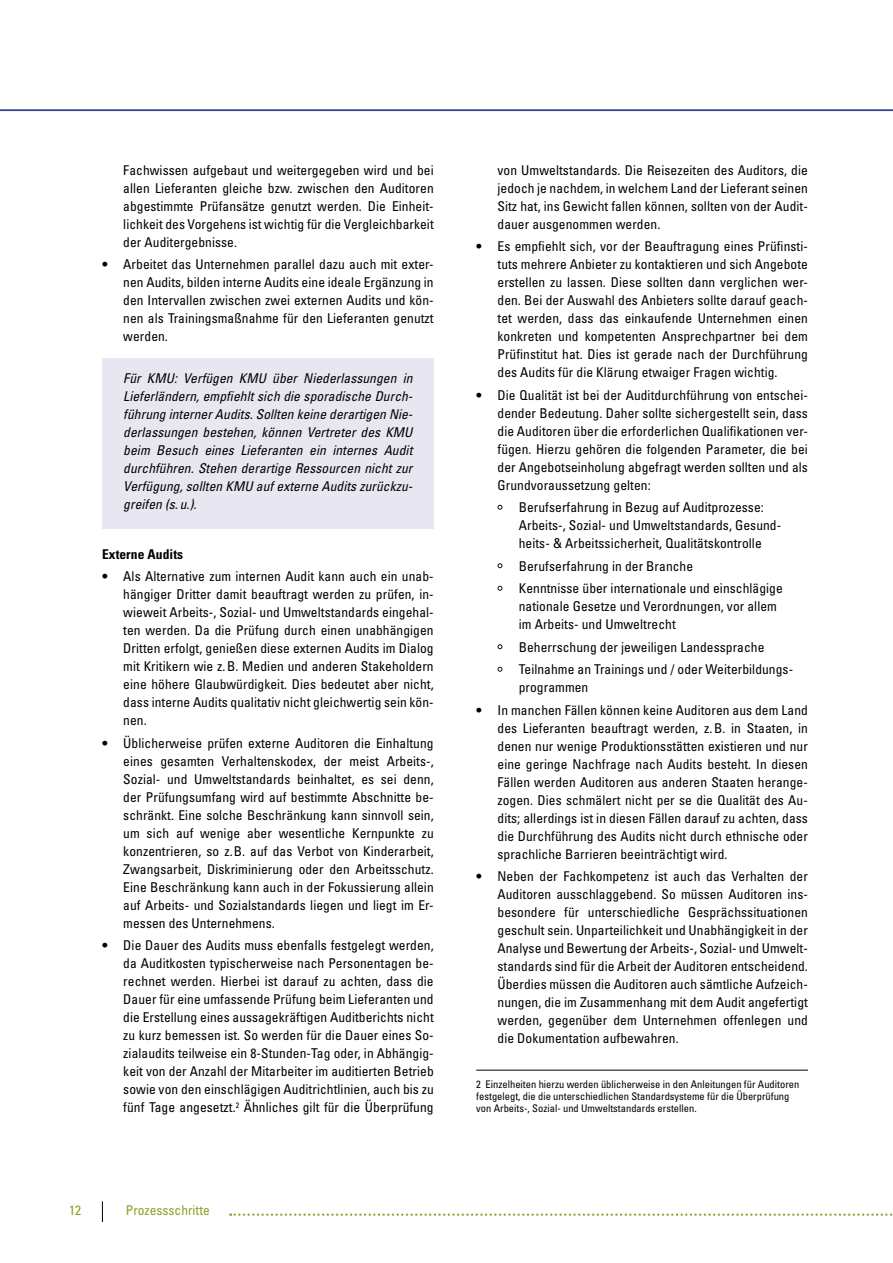
<style>
.page{position:relative;width:893px;height:1263px;background:#fff}
.page>*{position:absolute;margin:0;border:0;box-sizing:border-box;transform-origin:0 0}
.t1{font:condensed 13.5px/18px "Univers";letter-spacing:.005em;color:#000;text-align:justify}
.t2{font:italic condensed 13.5px/18px "Univers";letter-spacing:.005em;color:#000;text-align:justify}
.t3{font:condensed 13.5px "Univers";color:#929d2a}
.t4{font:700 condensed 13.5px "Univers";letter-spacing:.005em;color:#000}
.t5{font:condensed 10.5px/12px "Univers";color:#000}
.s1{font-weight:700}
</style>
<div class="page">
<div style="left:102px;top:358px;width:332px;height:171px;background:#e8e6f1"></div>
<hr style="left:0;top:109px;width:893px;height:2px;background:#3a3f8e">
<svg style="left:102px;top:1201px;width:1px;height:21px"></svg>
<svg style="left:497px;top:505px;width:5px;height:5px"></svg>
<svg style="left:497px;top:563px;width:5px;height:5px"></svg>
<svg style="left:497px;top:586px;width:5px;height:5px"></svg>
<svg style="left:497px;top:644px;width:5px;height:5px"></svg>
<svg style="left:497px;top:667px;width:5px;height:5px"></svg>
<svg style="left:230px;top:1213px;width:663px;height:3px"></svg>
<hr style="left:476px;top:1070px;width:332px;height:1px;background:#000">
<p class="t1" style="left:123px;top:161px;width:312px">Fachwissen aufgebaut und weitergegeben wird und bei allen Lieferanten gleiche bzw. zwischen den Auditoren abgestimmte Prüfansätze genutzt werden. Die Einheit&shy;lichkeit des Vorgehens ist wichtig für die Vergleichbarkeit der Auditergebnisse.</p>
<p class="t1" style="left:123px;top:255px;width:312px;text-indent:-21px"><span class="s1">•</span> Arbeitet das Unternehmen parallel dazu auch mit exter&shy;nen Audits, bilden interne Audits eine ideale Ergänzung in den Intervallen zwischen zwei externen Audits und kön&shy;nen als Trainingsmaßnahme für den Lieferanten genutzt werden.</p>
<p class="t2" style="left:123px;top:369px;width:291px">Für KMU: Verfügen KMU über Niederlassungen in Lieferländern, empfiehlt sich die sporadische Durch&shy;führung interner Audits. Sollten keine derartigen Nie&shy;derlassungen bestehen, können Vertreter des KMU beim Besuch eines Lieferanten ein internes Audit durchführen. Stehen derartige Ressourcen nicht zur Verfügung, sollten KMU auf externe Audits zurückzu&shy;greifen (s. u.).</p>
<p class="t4" style="left:102px;top:546px;width:83px">Externe Audits</p>
<p class="t1" style="left:123px;top:567px;width:312px;text-indent:-21px"><span class="s1">•</span> Als Alternative zum internen Audit kann auch ein unab&shy;hängiger Dritter damit beauftragt werden zu prüfen, in&shy;wieweit Arbeits-, Sozial- und Umweltstandards eingehal&shy;ten werden. Da die Prüfung durch einen unabhängigen Dritten erfolgt, genießen diese externen Audits im Dialog mit Kritikern wie z. B. Medien und anderen Stakeholdern eine höhere Glaubwürdigkeit. Dies bedeutet aber nicht, dass interne Audits qualitativ nicht gleichwertig sein kön&shy;nen.</p>
<p class="t1" style="left:123px;top:734px;width:312px;text-indent:-21px"><span class="s1">•</span> Üblicherweise prüfen externe Auditoren die Einhaltung eines gesamten Verhaltenskodex, der meist Arbeits-, Sozial- und Umweltstandards beinhaltet, es sei denn, der Prüfungsumfang wird auf bestimmte Abschnitte be&shy;schränkt. Eine solche Beschränkung kann sinnvoll sein, um sich auf wenige aber wesentliche Kernpunkte zu konzentrieren, so z. B. auf das Verbot von Kinderarbeit, Zwangsarbeit, Diskriminierung oder den Arbeitsschutz.<br>Eine Beschränkung kann auch in der Fokussierung allein auf Arbeits- und Sozialstandards liegen und liegt im Er&shy;messen des Unternehmens.</p>
<p class="t1" style="left:123px;top:936px;width:312px;text-indent:-21px"><span class="s1">•</span> Die Dauer des Audits muss ebenfalls festgelegt werden, da Auditkosten typischerweise nach Personentagen be&shy;rechnet werden. Hierbei ist darauf zu achten, dass die Dauer für eine umfassende Prüfung beim Lieferanten und die Erstellung eines aussagekräftigen Auditberichts nicht zu kurz bemessen ist. So werden für die Dauer eines So&shy;zialaudits teilweise ein 8-Stunden-Tag oder, in Abhängig&shy;keit von der Anzahl der Mitarbeiter im auditierten Betrieb sowie von den einschlägigen Auditrichtlinien, auch bis zu fünf Tage angesetzt.<sup>2</sup> Ähnliches gilt für die Überprüfung</p>
<p class="t3" style="left:69px;top:1202px;width:13px">12</p>
<p class="t3" style="left:126px;top:1202px;width:85px">Prozessschritte</p>
<p class="t1" style="left:497px;top:161px;width:312px">von Umweltstandards. Die Reisezeiten des Auditors, die jedoch je nachdem, in welchem Land der Lieferant seinen Sitz hat, ins Gewicht fallen können, sollten von der Audit&shy;dauer ausgenommen werden.</p>
<p class="t1" style="left:497px;top:237px;width:312px;text-indent:-21px"><span class="s1">•</span> Es empfiehlt sich, vor der Beauftragung eines Prüfinsti&shy;tuts mehrere Anbieter zu kontaktieren und sich Angebote erstellen zu lassen. Diese sollten dann verglichen wer&shy;den. Bei der Auswahl des Anbieters sollte darauf geach&shy;tet werden, dass das einkaufende Unternehmen einen konkreten und kompetenten Ansprechpartner bei dem Prüfinstitut hat. Dies ist gerade nach der Durchführung des Audits für die Klärung etwaiger Fragen wichtig.</p>
<p class="t1" style="left:497px;top:386px;width:312px;text-indent:-21px"><span class="s1">•</span> Die Qualität ist bei der Auditdurchführung von entschei&shy;dender Bedeutung. Daher sollte sichergestellt sein, dass die Auditoren über die erforderlichen Qualifikationen ver&shy;fügen. Hierzu gehören die folgenden Parameter, die bei der Angebotseinholung abgefragt werden sollten und als Grundvoraussetzung gelten:</p>
<p class="t1" style="left:519px;top:498px;width:247px">Berufserfahrung in Bezug auf Auditprozesse:</p>
<p class="t1" style="left:519px;top:516px;width:264px">Arbeits-, Sozial- und Umweltstandards, Gesund&shy;heits- &amp; Arbeitssicherheit, Qualitätskontrolle</p>
<p class="t1" style="left:519px;top:557px;width:176px">Berufserfahrung in der Branche</p>
<p class="t1" style="left:519px;top:579px;width:266px">Kenntnisse über internationale und einschlägige nationale Gesetze und Verordnungen, vor allem</p>
<p class="t1" style="left:519px;top:615px;width:158px">im Arbeits- und Umweltrecht</p>
<p class="t1" style="left:519px;top:638px;width:247px">Beherrschung der jeweiligen Landessprache</p>
<p class="t1" style="left:519px;top:660px;width:276px">Teilnahme an Trainings und / oder Weiterbildungs&shy;programmen</p>
<p class="t1" style="left:497px;top:701px;width:312px;text-indent:-21px"><span class="s1">•</span> In manchen Fällen können keine Auditoren aus dem Land des Lieferanten beauftragt werden, z. B. in Staaten, in denen nur wenige Produktionsstätten existieren und nur eine geringe Nachfrage nach Audits besteht. In diesen Fällen werden Auditoren aus anderen Staaten herange&shy;zogen. Dies schmälert nicht per se die Qualität des Au&shy;dits; allerdings ist in diesen Fällen darauf zu achten, dass die Durchführung des Audits nicht durch ethnische oder sprachliche Barrieren beeinträchtigt wird.</p>
<p class="t1" style="left:497px;top:867px;width:312px;text-indent:-21px"><span class="s1">•</span> Neben der Fachkompetenz ist auch das Verhalten der Auditoren ausschlaggebend. So müssen Auditoren ins&shy;besondere für unterschiedliche Gesprächssituationen geschult sein. Unparteilichkeit und Unabhängigkeit in der Analyse und Bewertung der Arbeits-, Sozial- und Umwelt&shy;standards sind für die Arbeit der Auditoren entscheidend.<br>Überdies müssen die Auditoren auch sämtliche Aufzeich&shy;nungen, die im Zusammenhang mit dem Audit angefertigt werden, gegenüber dem Unternehmen offenlegen und die Dokumentation aufbewahren.</p>
<p class="t5" style="left:476px;top:1078px;width:325px">2 Einzelheiten hierzu werden üblicherweise in den Anleitungen für Auditoren festgelegt, die die unterschiedlichen Standardsysteme für die Überprüfung</p>
<p class="t5" style="left:476px;top:1102px;width:222px">von Arbeits-, Sozial- und Umweltstandards erstellen.</p>
</div>
